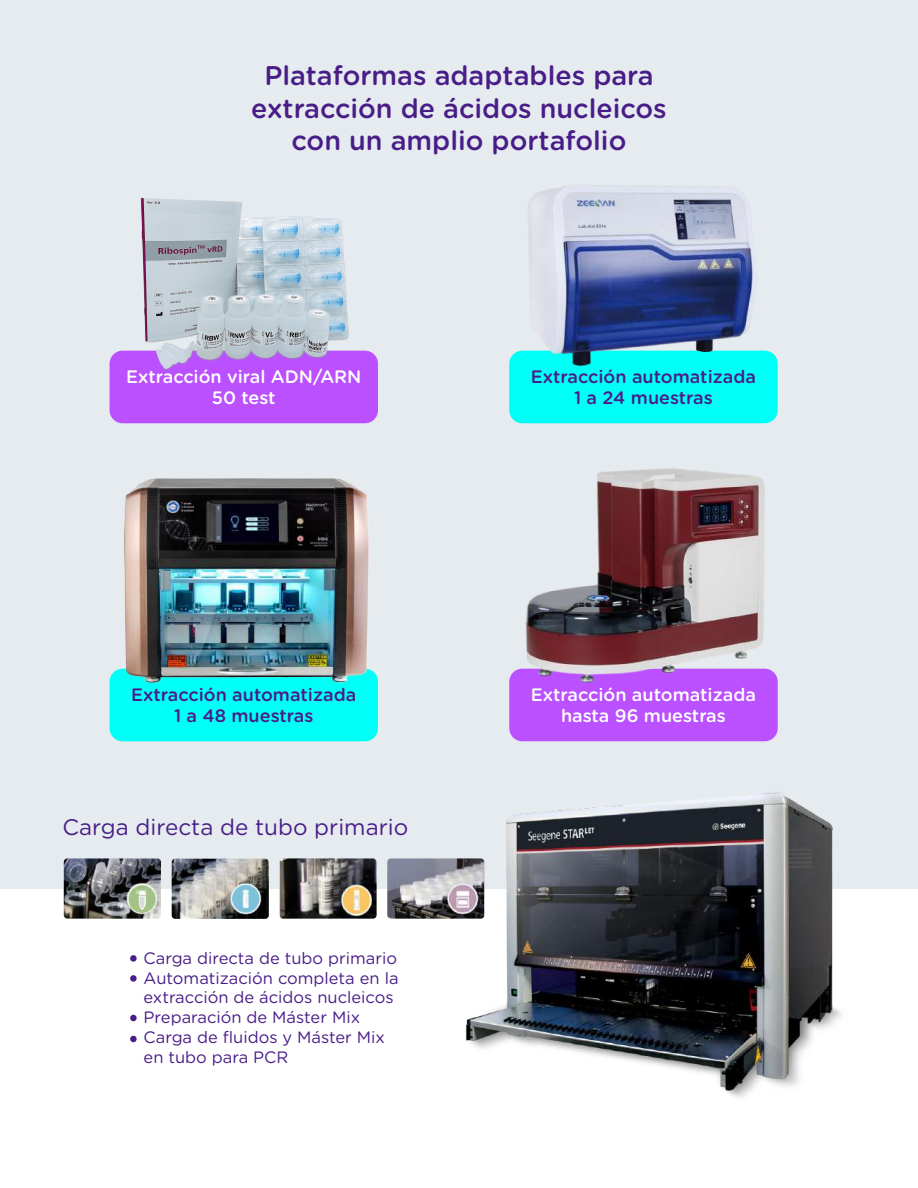
<style>
.page{position:relative;width:918px;height:1188px;background:#e5ebee}
.page>*{position:absolute;margin:0;border:0;box-sizing:border-box;transform-origin:0 0}
.t1{font:500 27px/32.4px "Gotham Rounded";color:#491d88;text-align:center}
.t2{font:22.5px "Gotham Rounded";color:#491d88}
.t3{font:500 18px/21.6px "Gotham Rounded";color:#491d88;text-align:center}
.t4{font:500 18px/21.6px "Gotham Rounded";color:#fff;text-align:center}
.t5{font:16.5px/19.8px "Gotham Rounded";color:#491d88}
</style>
<div class="page">
<div style="left:110px;top:351px;width:268px;height:72px;background:#ba50ff;border-radius:13px"></div>
<div style="left:509px;top:669px;width:269px;height:72px;background:#ba50ff;border-radius:13px"></div>
<div style="left:110px;top:669px;width:268px;height:72px;background:#00fff6;border-radius:13px"></div>
<div style="left:509px;top:351px;width:269px;height:72px;background:#00fff6;border-radius:13px"></div>
<img style="left:129px;top:198px;width:229px;height:172px">
<img style="left:521px;top:185px;width:245px;height:181px">
<img style="left:109px;top:478px;width:269px;height:211px">
<img style="left:517px;top:468px;width:253px;height:215px">
<div style="left:0;top:889px;width:918px;height:299px;background:#fff"></div>
<img style="left:465px;top:699px;width:377px;height:399px">
<img style="left:64px;top:858px;width:97px;height:61px">
<img style="left:172px;top:859px;width:97px;height:60px">
<img style="left:279px;top:858px;width:98px;height:61px">
<img style="left:387px;top:858px;width:97px;height:61px">
<div style="left:130px;top:955px;width:7px;height:7px;background:#491d88;border-radius:50%"></div>
<div style="left:130px;top:1036px;width:7px;height:6px;background:#491d88;border-radius:50%"></div>
<div style="left:130px;top:1015px;width:7px;height:6px;background:#491d88;border-radius:50%"></div>
<div style="left:130px;top:975px;width:7px;height:7px;background:#491d88;border-radius:50%"></div>
<h1 class="t1" style="left:251px;top:58px;width:417px">Plataformas adaptables para extracción de ácidos nucleicos con un amplio portafolio</h1>
<p class="t4" style="left:126px;top:365px;width:237px">Extracción viral ADN/ARN<br>50 test</p>
<p class="t3" style="left:531px;top:365px;width:227px">Extracción automatizada<br>1 a 24 muestras</p>
<p class="t3" style="left:131px;top:683px;width:227px">Extracción automatizada<br>1 a 48 muestras</p>
<p class="t4" style="left:531px;top:683px;width:227px">Extracción automatizada hasta 96 muestras</p>
<h2 class="t2" style="left:63px;top:812px;width:347px">Carga directa de tubo primario</h2>
<p class="t5" style="left:144px;top:947px;width:256px">Carga directa de tubo primario<br>Automatización completa en la extracción de ácidos nucleicos<br>Preparación de Máster Mix<br>Carga de fluidos y Máster Mix en tubo para PCR</p>
</div>
